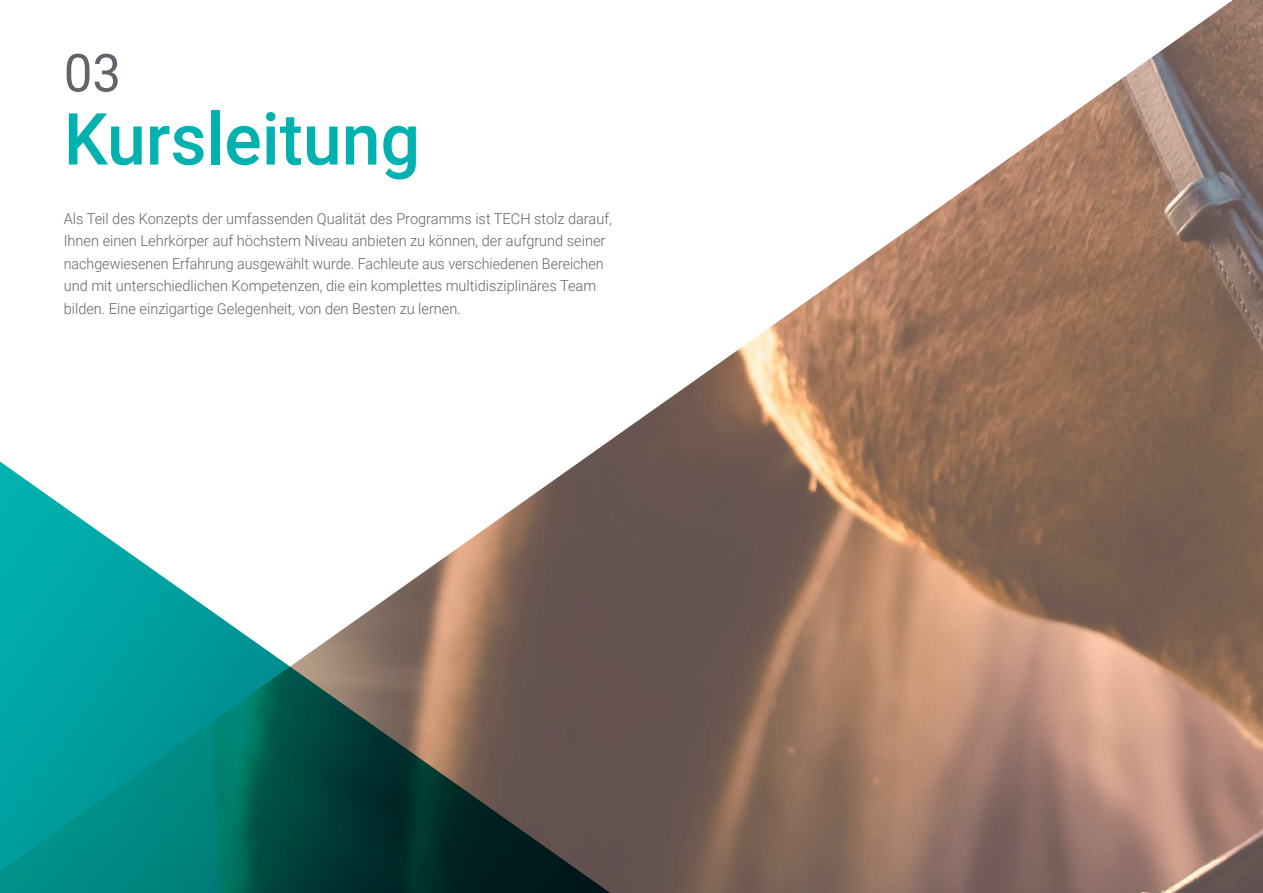
<style>
.page{position:relative;width:1263px;height:893px;background:#fff}
.page>*{position:absolute;margin:0;border:0;box-sizing:border-box;transform-origin:0 0}
.t1{font:500 72px "Roboto";color:#00b2af}
.t2{font:52.5px "Roboto";color:#61646a}
.t3{font:300 15px/22.5px "Roboto";color:#61646a}
</style>
<div class="page">
<img style="left:602px;top:0;width:661px;height:893px">
<svg style="left:0;top:446px;width:640px;height:447px"></svg>
<h2 class="t2" style="left:64px;top:36px;width:59px">03</h2>
<h1 class="t1" style="left:64px;top:89px;width:358px">Kursleitung</h1>
<p class="t3" style="left:64px;top:207px;width:550px">Als Teil des Konzepts der umfassenden Qualität des Programms ist TECH stolz darauf, Ihnen einen Lehrkörper auf höchstem Niveau anbieten zu können, der aufgrund seiner nachgewiesenen Erfahrung ausgewählt wurde. Fachleute aus verschiedenen Bereichen und mit unterschiedlichen Kompetenzen, die ein komplettes multidisziplinäres Team bilden. Eine einzigartige Gelegenheit, von den Besten zu lernen.</p>
</div>
